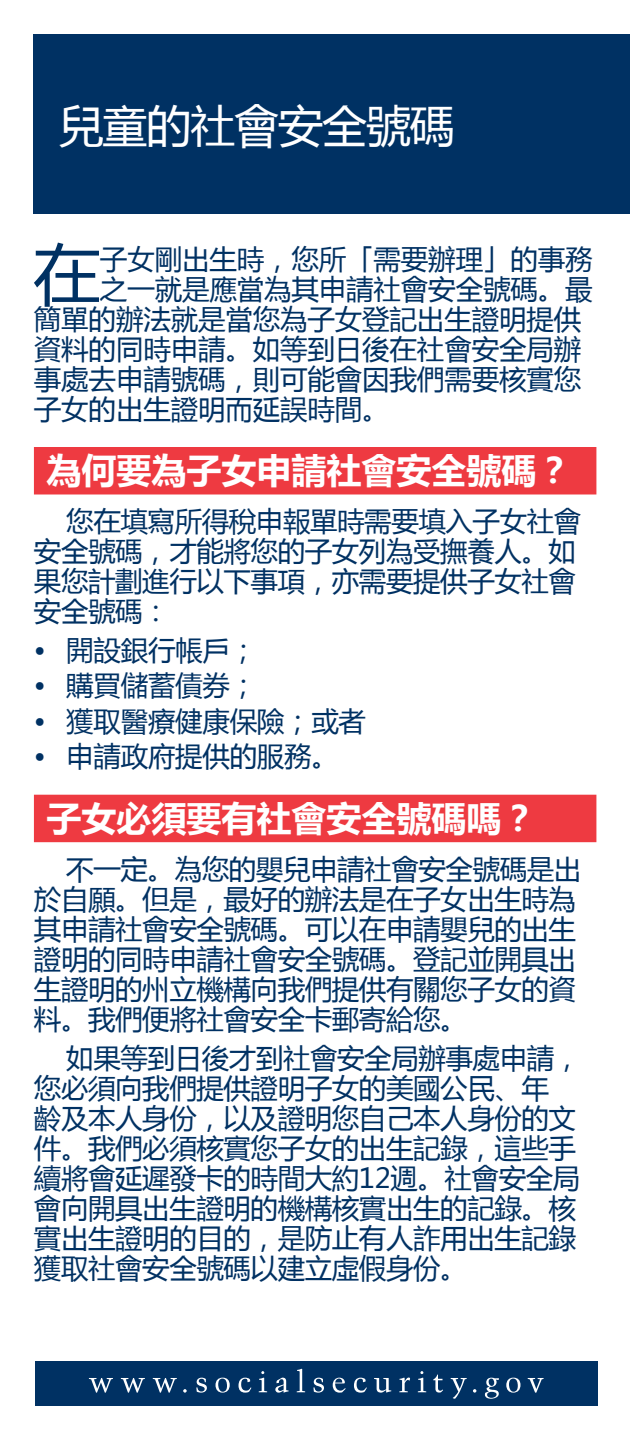
<style>
.page{position:relative;width:630px;height:1440px;background:#fff}
.page>*{position:absolute;margin:0;border:0;box-sizing:border-box;transform-origin:0 0}
.Intro_Paragraph{font:67.25px "Microsoft Ya Hei";color:#003163}
.t1{font:45px "Microsoft Ya Hei";letter-spacing:-.025em;color:#fff}
.H1-1{font:700 35px "Microsoft Ya Hei";color:#fff}
.Paragraph{font:27.5px/30px "Microsoft Ya Hei";letter-spacing:-.015em;color:#003163}
.Intro_Paragraph-2{font:27.5px "Microsoft Ya Hei";letter-spacing:-.005em;color:#003163}
</style>
<div class="page">
<div style="left:35px;top:1361px;width:563px;height:45px;background:#003163"></div>
<svg style="left:89px;top:1369px;width:455px;height:30px"></svg>
<div style="left:34px;top:34px;width:596px;height:180px;background:#003163"></div>
<div style="left:34px;top:447px;width:562px;height:47px;background:#ee3a41"></div>
<div style="left:34px;top:795px;width:562px;height:47px;background:#ee3a41"></div>
<h1 class="t1" style="left:59px;top:95px;width:397px">兒童的社會安全號碼</h1>
<p class="Intro_Paragraph" style="left:33px;top:229px;width:69px">在</p>
<p class="Intro_Paragraph-2" style="left:100px;top:240px;width:494px">子女剛出生時，您所「需要辦理」的事務</p>
<p class="Intro_Paragraph-2" style="left:100px;top:270px;width:494px">之一就是應當為其申請社會安全號碼。最</p>
<p class="Intro_Paragraph-2" style="left:34px;top:300px;width:549px">簡單的辦法就是當您為子女登記出生證明提供</p>
<p class="Intro_Paragraph-2" style="left:34px;top:330px;width:549px">資料的同時申請。如等到日後在社會安全局辦</p>
<p class="Intro_Paragraph-2" style="left:34px;top:360px;width:549px">事處去申請號碼，則可能會因我們需要核實您</p>
<p class="Intro_Paragraph-2" style="left:34px;top:390px;width:357px">子女的出生證明而延誤時間。</p>
<h1 class="H1-1" style="left:47px;top:446px;width:526px">為何要為子女申請社會安全號碼？</h1>
<p class="Paragraph" style="left:34px;top:505px;width:549px;text-indent:32px">您在填寫所得稅申報單時需要填入子女社會安全號碼，才能將您的子女列為受撫養人。如果您計劃進行以下事項，亦需要提供子女社會安全號碼：</p>
<p class="Paragraph" style="left:34px;top:634px;width:225px">• 開設銀行帳戶；</p>
<p class="Paragraph" style="left:34px;top:670px;width:225px">• 購買儲蓄債券；</p>
<p class="Paragraph" style="left:34px;top:705px;width:334px">• 獲取醫療健康保險；或者</p>
<p class="Paragraph" style="left:34px;top:740px;width:306px">• 申請政府提供的服務。</p>
<h1 class="H1-1" style="left:47px;top:794px;width:491px">子女必須要有社會安全號碼嗎？</h1>
<p class="Paragraph" style="left:34px;top:853px;width:549px;text-indent:32px">不一定。為您的嬰兒申請社會安全號碼是出於自願。但是，最好的辦法是在子女出生時為其申請社會安全號碼。可以在申請嬰兒的出生證明的同時申請社會安全號碼。登記並開具出生證明的州立機構向我們提供有關您子女的資料。我們便將社會安全卡郵寄給您。</p>
<p class="Paragraph" style="left:34px;top:1042px;width:549px;text-indent:32px">如果等到日後才到社會安全局辦事處申請，您必須向我們提供證明子女的美國公民、年齡及本人身份，以及證明您自己本人身份的文件。我們必須核實您子女的出生記錄，這些手續將會延遲發卡的時間大約12週。社會安全局會向開具出生證明的機構核實出生的記錄。核實出生證明的目的，是防止有人詐用出生記錄獲取社會安全號碼以建立虛假身份。</p>
</div>
